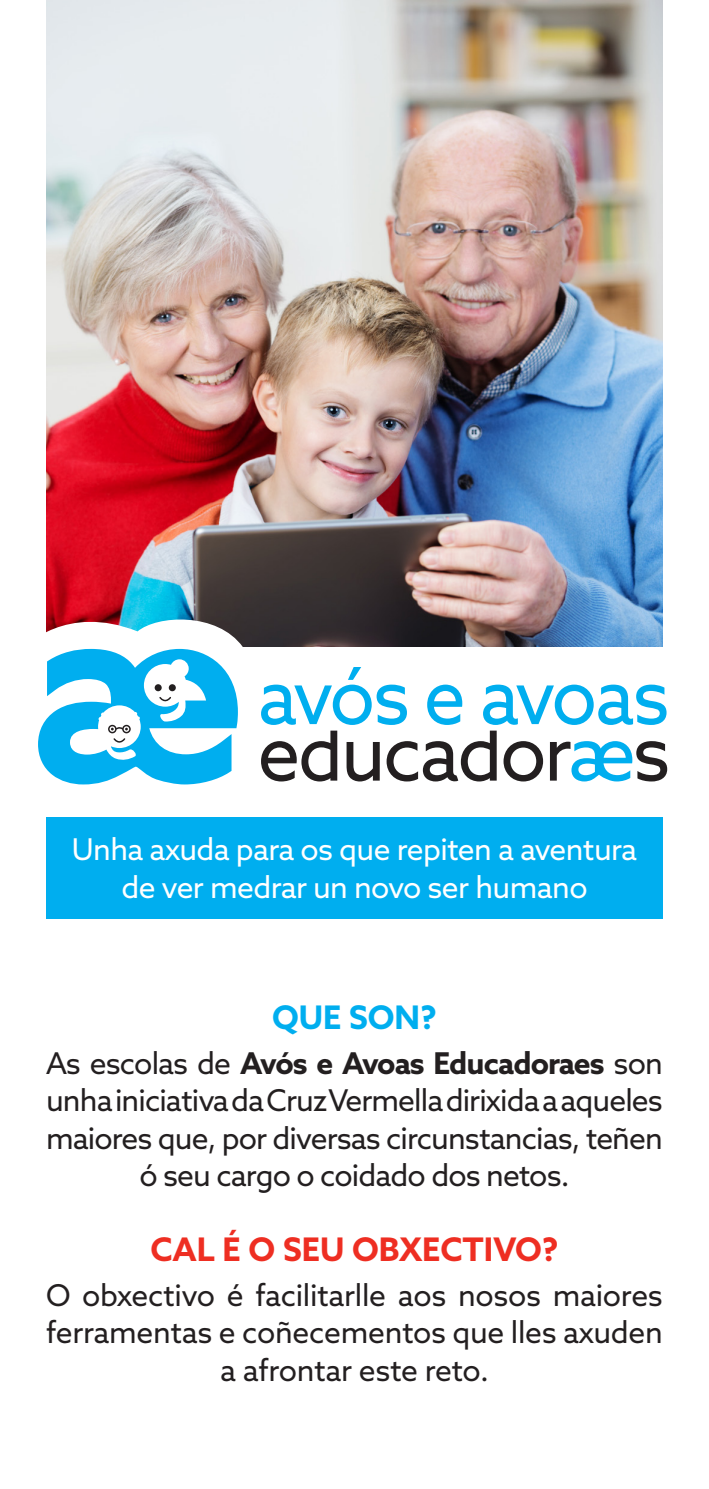
<style>
.page{position:relative;width:709px;height:1489px;background:#fff}
.page>*{position:absolute;margin:0;border:0;box-sizing:border-box;transform-origin:0 0}
.t1{font:78.5px "Azo Sans";letter-spacing:-.055em;color:#00aeef;scale:.95 1}
.t2{font:700 32.5px "Azo Sans";color:#ee2e22}
.t3{font:700 32.5px "Azo Sans";color:#00aeef}
.t4{font:30px/37.5px "Azo Sans";letter-spacing:-.03em;color:#231f20;text-align:center}
.t5{font:30px/37.5px "Azo Sans";letter-spacing:-.01em;color:#231f20;text-align:center}
.t6{font:30px/37.5px "Azo Sans";letter-spacing:-.02em;color:#fff;text-align:center}
.s1{font-weight:700}
</style>
<div class="page">
<img style="left:46px;top:0;width:617px;height:603px">
<svg style="left:46px;top:603px;width:622px;height:182px"></svg>
<div style="left:46px;top:817px;width:617px;height:101px;background:#00aeef"></div>
<svg style="left:346px;top:742px;width:34px;height:39px"></svg>
<svg style="left:503px;top:741px;width:40px;height:40px"></svg>
<svg style="left:386px;top:730px;width:110px;height:51px"></svg>
<svg style="left:550px;top:741px;width:117px;height:40px"></svg>
<svg style="left:261px;top:730px;width:76px;height:51px"></svg>
<svg style="left:38px;top:649px;width:200px;height:135px"></svg>
<p class="t1" style="left:257px;top:644px;width:435px">avós e avoas</p>
<p class="t6" style="left:72px;top:830px;width:566px">Unha axuda para os que repiten a aventura de ver medrar un novo ser humano</p>
<p class="t3" style="left:272px;top:995px;width:166px">QUE SON?</p>
<p class="t4" style="left:46px;top:1043px;width:618px">As escolas de <span class="s1">Avós e Avoas Educadoraes</span> son unha iniciativa da Cruz Vermella dirixida a aqueles maiores que, por diversas circunstancias, teñen ó seu cargo o coidado dos netos.</p>
<p class="t2" style="left:150px;top:1227px;width:410px">CAL É O SEU OBXECTIVO?</p>
<p class="t5" style="left:46px;top:1275px;width:618px">O obxectivo é facilitarlle aos nosos maiores ferramentas e coñecementos que lles axuden a afrontar este reto.</p>
</div>
